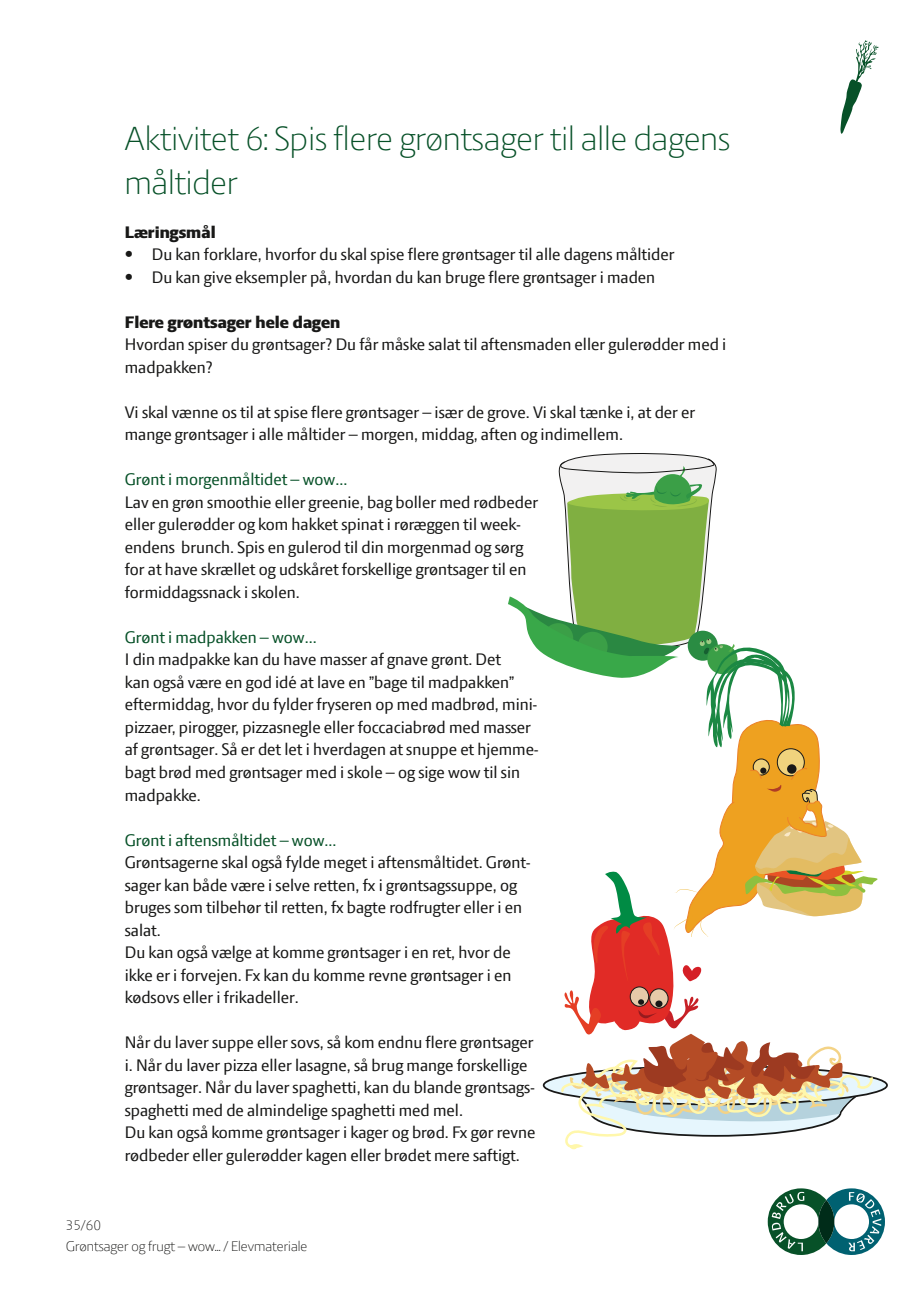
<style>
.page{position:relative;width:919px;height:1289px;background:#fff}
.page>*{position:absolute;margin:0;border:0;box-sizing:border-box;transform-origin:0 0}
.t1{font:300 36px/43.2px "LF Press Sans";color:#075128}
.t2{font:18px/22.5px "LF Press Sans";color:#181817}
.t3{font:18px "LF Press Sans";color:#075128}
.t4{font:800 18px "LF Press Sans";color:#181817}
.t5{font:300 15px/20.4px "LF Press Sans";color:#181817}
</style>
<div class="page">
<svg style="left:767px;top:1188px;width:117px;height:66px"></svg>
<svg style="left:508px;top:453px;width:380px;height:697px"></svg>
<svg style="left:840px;top:40px;width:38px;height:94px"></svg>
<p class="t1" style="left:125px;top:116px;width:607px">Aktivitet 6: Spis flere grøntsager til alle dagens måltider</p>
<p class="t4" style="left:125px;top:221px;width:92px">Læringsmål</p>
<p class="t2" style="left:125px;top:243px;width:551px">• Du kan forklare, hvorfor du skal spise flere grøntsager til alle dagens måltider</p>
<p class="t2" style="left:125px;top:265px;width:532px">• Du kan give eksempler på, hvordan du kan bruge flere grøntsager i maden</p>
<p class="t4" style="left:125px;top:311px;width:217px">Flere grøntsager hele dagen</p>
<p class="t2" style="left:125px;top:333px;width:603px">Hvordan spiser du grøntsager? Du får måske salat til aftensmaden eller gulerødder med i madpakken?</p>
<p class="t2" style="left:125px;top:400px;width:572px">Vi skal vænne os til at spise flere grøntsager – især de grove. Vi skal tænke i, at der er mange grøntsager i alle måltider – morgen, middag, aften og indimellem.</p>
<p class="t3" style="left:125px;top:469px;width:224px">Grønt i morgenmåltidet – wow…</p>
<p class="t2" style="left:125px;top:490px;width:415px">Lav en grøn smoothie eller greenie, bag boller med rødbeder eller gulerødder og kom hakket spinat i røræggen til week&shy;endens brunch. Spis en gulerod til din morgenmad og sørg for at have skrællet og udskåret forskellige grøntsager til en formiddagssnack i skolen.</p>
<p class="t3" style="left:125px;top:626px;width:193px">Grønt i madpakken – wow…</p>
<p class="t2" style="left:125px;top:648px;width:415px">I din madpakke kan du have masser af gnave grønt. Det<br>kan også være en god idé at lave en ”bage til madpakken” eftermiddag, hvor du fylder fryseren op med madbrød, mini&shy;pizzaer, pirogger, pizzasnegle eller foccaciabrød med masser af grøntsager. Så er det let i hverdagen at snuppe et hjemme&shy;bagt brød med grøntsager med i skole – og sige wow til sin madpakke.</p>
<p class="t3" style="left:125px;top:829px;width:213px">Grønt i aftensmåltidet – wow…</p>
<p class="t2" style="left:125px;top:850px;width:407px">Grøntsagerne skal også fylde meget i aftensmåltidet. Grønt&shy;sager kan både være i selve retten, fx i grøntsagssuppe, og bruges som tilbehør til retten, fx bagte rodfrugter eller i en salat.</p>
<p class="t2" style="left:125px;top:940px;width:388px;text-align:justify">Du kan også vælge at komme grøntsager i en ret, hvor de ikke er i forvejen. Fx kan du komme revne grøntsager i en kødsovs eller i frikadeller.</p>
<p class="t2" style="left:125px;top:1030px;width:411px">Når du laver suppe eller sovs, så kom endnu flere grøntsager i. Når du laver pizza eller lasagne, så brug mange forskellige grøntsager. Når du laver spaghetti, kan du blande grøntsags&shy;spaghetti med de almindelige spaghetti med mel.</p>
<p class="t2" style="left:125px;top:1120px;width:412px">Du kan også komme grøntsager i kager og brød. Fx gør revne rødbeder eller gulerødder kagen eller brødet mere saftigt.</p>
<p class="t5" style="left:66px;top:1215px;width:243px">35/60<br>Grøntsager og frugt – wow… / Elevmateriale</p>
</div>
